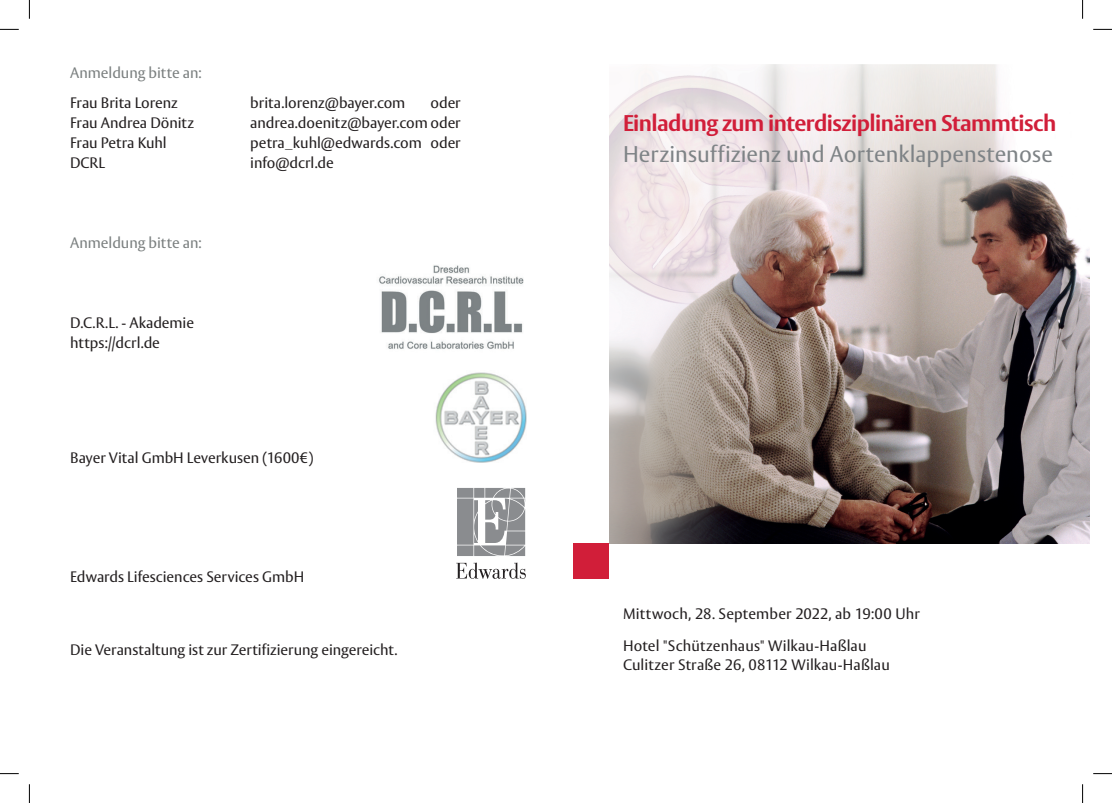
<style>
.page{position:relative;width:1112px;height:803px;background:#fff}
.page>*{position:absolute;margin:0;border:0;box-sizing:border-box;transform-origin:0 0}
.t1{font:700 22.5px "Vesta Pro";letter-spacing:-.025em;color:#d11e39}
.t2{font:22.5px "Vesta Pro";letter-spacing:.005em;color:#7e8386}
.t3{font:15px/32.5px "Vesta Pro";color:#231f20}
.t4{font:15px "Vesta Pro";letter-spacing:-.005em;color:#7b8080}
</style>
<div class="page">
<svg style="left:457px;top:488px;width:68px;height:68px;background:#a1a3a5"></svg>
<svg style="left:456px;top:562px;width:69px;height:17px"></svg>
<div style="left:573px;top:543px;width:36px;height:36px;background:#d11e39"></div>
<img style="left:609px;top:65px;width:480px;height:478px">
<img style="left:379px;top:265px;width:145px;height:84px">
<img style="left:435px;top:372px;width:92px;height:91px">
<svg style="left:0;top:29px;width:19px;height:1px"></svg>
<svg style="left:1093px;top:29px;width:18px;height:1px"></svg>
<svg style="left:0;top:773px;width:19px;height:1px"></svg>
<svg style="left:1093px;top:773px;width:18px;height:1px"></svg>
<svg style="left:29px;top:0;width:1px;height:19px"></svg>
<svg style="left:29px;top:784px;width:1px;height:19px"></svg>
<svg style="left:1082px;top:0;width:1px;height:19px"></svg>
<svg style="left:1082px;top:784px;width:1px;height:19px"></svg>
<p class="t4" style="left:70px;top:64px;width:133px">Anmeldung bitte an:</p>
<p class="t3" style="left:70px;top:87px;width:109px">Frau Brita Lorenz</p>
<p class="t3" style="left:250px;top:87px;width:156px">brita.lorenz@bayer.com</p>
<p class="t3" style="left:430px;top:87px;width:32px">oder</p>
<p class="t3" style="left:70px;top:106px;width:125px">Frau Andrea Dönitz</p>
<p class="t3" style="left:250px;top:106px;width:212px">andrea.doenitz@bayer.com oder</p>
<p class="t3" style="left:70px;top:126px;width:98px">Frau Petra Kuhl</p>
<p class="t3" style="left:250px;top:126px;width:212px">petra_kuhl@edwards.com oder</p>
<p class="t3" style="left:70px;top:146px;width:37px">DCRL</p>
<p class="t3" style="left:250px;top:146px;width:85px">info@dcrl.de</p>
<p class="t4" style="left:70px;top:233px;width:133px">Anmeldung bitte an:</p>
<p class="t3" style="left:70px;top:312px;width:125px;line-height:19.8px">D.C.R.L. - Akademie https://dcrl.de</p>
<p class="t3" style="left:70px;top:441px;width:244px">Bayer Vital GmbH Leverkusen (1600€)</p>
<p class="t3" style="left:70px;top:560px;width:235px">Edwards Lifesciences Services GmbH</p>
<p class="t3" style="left:70px;top:633px;width:328px">Die Veranstaltung ist zur Zertifizierung eingereicht.</p>
<h1 class="t1" style="left:623px;top:110px;width:435px">Einladung zum interdisziplinären Stammtisch</h1>
<h1 class="t2" style="left:623px;top:140px;width:431px">Herzinsuffizienz und Aortenklappenstenose</h1>
<p class="t3" style="left:623px;top:597px;width:298px">Mittwoch, 28. September 2022, ab 19:00 Uhr<br>Hotel "Schützenhaus" Wilkau-Haßlau</p>
<p class="t3" style="left:623px;top:648px;width:268px">Culitzer Straße 26, 08112 Wilkau-Haßlau</p>
</div>
